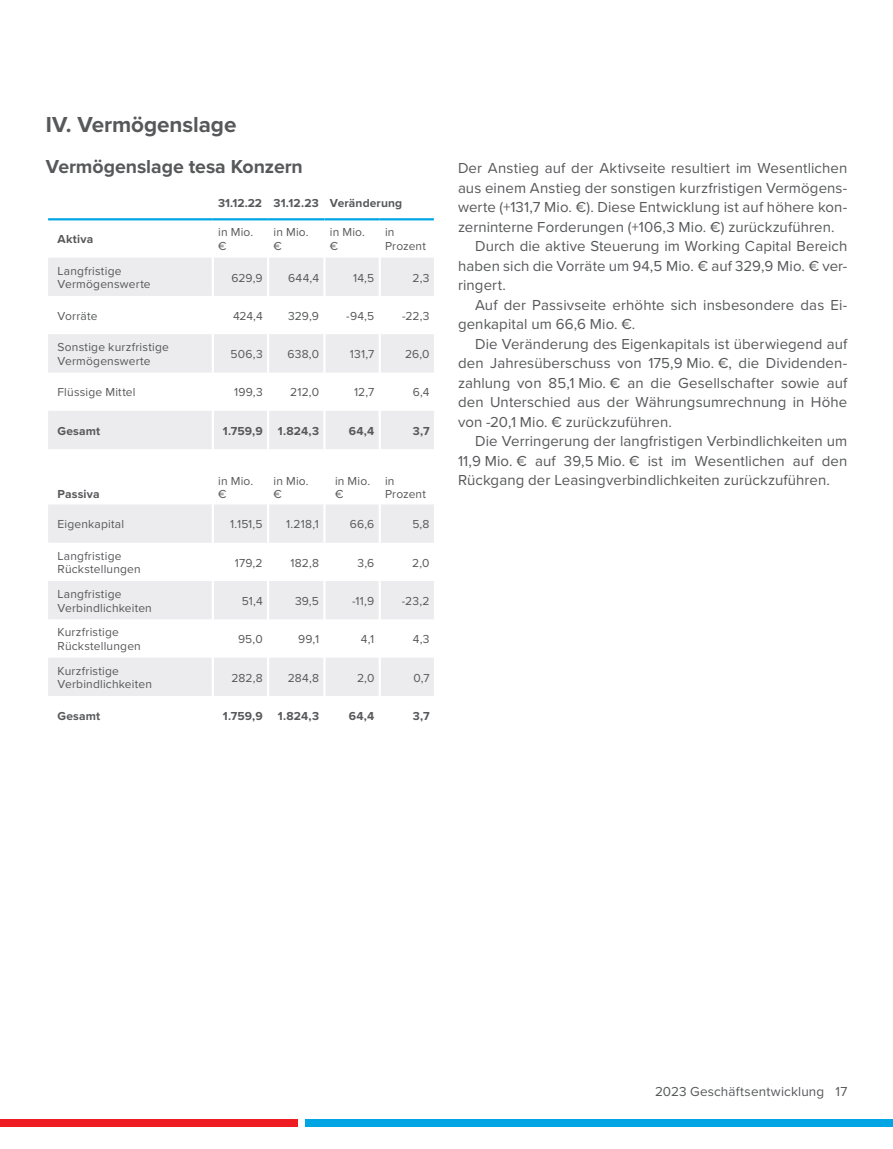
<style>
.page{position:relative;width:893px;height:1149px;background:#fff}
.page>*{position:absolute;margin:0;border:0;box-sizing:border-box;transform-origin:0 0}
.t1{font:700 22.5px "Proxima Nova";letter-spacing:-.005em;color:#57585a}
.t2{font:700 19.5px "Proxima Nova";letter-spacing:-.005em;color:#57585a}
.t3{font:15px "Proxima Nova";letter-spacing:.005em;color:#57585a}
.t4{font:13.5px "Proxima Nova";letter-spacing:.01em;color:#57585a}
.t5{font:12px/13.5px "Proxima Nova";letter-spacing:.015em;color:#57585a}
.t6{font:700 12px "Proxima Nova";letter-spacing:.01em;color:#57585a}
</style>
<div class="page">
<div style="left:0;top:1118px;width:298px;height:7px;background:#ee1d23"></div>
<div style="left:305px;top:1118px;width:588px;height:7px;background:#00a6e4"></div>
<svg style="left:48px;top:258px;width:386px;height:437px;fill:#ececee"></svg>
<hr style="left:212px;top:257px;width:2px;height:39px;background:#fff">
<hr style="left:267px;top:257px;width:2px;height:39px;background:#fff">
<hr style="left:323px;top:257px;width:3px;height:39px;background:#fff">
<hr style="left:379px;top:257px;width:2px;height:39px;background:#fff">
<hr style="left:212px;top:296px;width:2px;height:38px;background:#fff">
<hr style="left:267px;top:296px;width:2px;height:38px;background:#fff">
<hr style="left:323px;top:296px;width:3px;height:38px;background:#fff">
<hr style="left:379px;top:296px;width:2px;height:38px;background:#fff">
<hr style="left:212px;top:334px;width:2px;height:38px;background:#fff">
<hr style="left:267px;top:334px;width:2px;height:38px;background:#fff">
<hr style="left:323px;top:334px;width:3px;height:38px;background:#fff">
<hr style="left:379px;top:334px;width:2px;height:38px;background:#fff">
<hr style="left:212px;top:372px;width:2px;height:38px;background:#fff">
<hr style="left:267px;top:372px;width:2px;height:38px;background:#fff">
<hr style="left:323px;top:372px;width:3px;height:38px;background:#fff">
<hr style="left:379px;top:372px;width:2px;height:38px;background:#fff">
<hr style="left:212px;top:410px;width:2px;height:39px;background:#fff">
<hr style="left:267px;top:410px;width:2px;height:39px;background:#fff">
<hr style="left:323px;top:410px;width:3px;height:39px;background:#fff">
<hr style="left:379px;top:410px;width:2px;height:39px;background:#fff">
<hr style="left:212px;top:449px;width:2px;height:55px;background:#fff">
<hr style="left:267px;top:449px;width:2px;height:55px;background:#fff">
<hr style="left:323px;top:449px;width:3px;height:55px;background:#fff">
<hr style="left:379px;top:449px;width:2px;height:55px;background:#fff">
<hr style="left:212px;top:504px;width:2px;height:38px;background:#fff">
<hr style="left:267px;top:504px;width:2px;height:38px;background:#fff">
<hr style="left:323px;top:504px;width:3px;height:38px;background:#fff">
<hr style="left:379px;top:504px;width:2px;height:38px;background:#fff">
<hr style="left:212px;top:542px;width:2px;height:39px;background:#fff">
<hr style="left:267px;top:542px;width:2px;height:39px;background:#fff">
<hr style="left:323px;top:542px;width:3px;height:39px;background:#fff">
<hr style="left:379px;top:542px;width:2px;height:39px;background:#fff">
<hr style="left:212px;top:581px;width:2px;height:38px;background:#fff">
<hr style="left:267px;top:581px;width:2px;height:38px;background:#fff">
<hr style="left:323px;top:581px;width:3px;height:38px;background:#fff">
<hr style="left:379px;top:581px;width:2px;height:38px;background:#fff">
<hr style="left:212px;top:619px;width:2px;height:38px;background:#fff">
<hr style="left:267px;top:619px;width:2px;height:38px;background:#fff">
<hr style="left:323px;top:619px;width:3px;height:38px;background:#fff">
<hr style="left:379px;top:619px;width:2px;height:38px;background:#fff">
<hr style="left:212px;top:657px;width:2px;height:38px;background:#fff">
<hr style="left:267px;top:657px;width:2px;height:38px;background:#fff">
<hr style="left:323px;top:657px;width:3px;height:38px;background:#fff">
<hr style="left:379px;top:657px;width:2px;height:38px;background:#fff">
<hr style="left:48px;top:218px;width:165px;height:2px;background:#00a6e4">
<hr style="left:213px;top:218px;width:55px;height:2px;background:#00a6e4">
<hr style="left:268px;top:218px;width:56px;height:2px;background:#00a6e4">
<hr style="left:324px;top:218px;width:56px;height:2px;background:#00a6e4">
<hr style="left:380px;top:218px;width:54px;height:2px;background:#00a6e4">
<h1 class="t1" style="left:46px;top:108px;width:192px">IV. Vermögenslage</h1>
<h2 class="t2" style="left:46px;top:152px;width:258px">Vermögenslage tesa Konzern</h2>
<p class="t6" style="left:218px;top:193px;width:186px">31.12.22 31.12.23 Veränderung</p>
<p class="t6" style="left:58px;top:230px;width:37px">Aktiva</p>
<p class="t5" style="left:218px;top:225px;width:37px">in Mio. €</p>
<p class="t5" style="left:273px;top:225px;width:37px">in Mio. €</p>
<p class="t5" style="left:330px;top:225px;width:37px">in Mio. €</p>
<p class="t5" style="left:385px;top:225px;width:42px">in<br>Prozent</p>
<p class="t5" style="left:58px;top:263px;width:95px">Langfristige<br>Vermögenswerte</p>
<p class="t5" style="left:231px;top:270px;width:33px">629,9</p>
<p class="t5" style="left:288px;top:270px;width:32px">644,4</p>
<p class="t5" style="left:353px;top:270px;width:23px">14,5</p>
<p class="t5" style="left:412px;top:270px;width:19px">2,3</p>
<p class="t5" style="left:58px;top:308px;width:41px">Vorräte</p>
<p class="t5" style="left:233px;top:308px;width:31px">424,4</p>
<p class="t5" style="left:288px;top:308px;width:32px">329,9</p>
<p class="t5" style="left:346px;top:308px;width:30px">-94,5</p>
<p class="t5" style="left:402px;top:308px;width:29px">-22,3</p>
<p class="t5" style="left:58px;top:340px;width:113px">Sonstige kurzfristige<br>Vermögenswerte</p>
<p class="t5" style="left:231px;top:347px;width:34px">506,3</p>
<p class="t5" style="left:287px;top:347px;width:33px">638,0</p>
<p class="t5" style="left:350px;top:347px;width:26px">131,7</p>
<p class="t5" style="left:405px;top:347px;width:26px">26,0</p>
<p class="t5" style="left:58px;top:385px;width:80px">Flüssige Mittel</p>
<p class="t5" style="left:234px;top:385px;width:30px">199,3</p>
<p class="t5" style="left:290px;top:385px;width:30px">212,0</p>
<p class="t5" style="left:354px;top:385px;width:22px">12,7</p>
<p class="t5" style="left:413px;top:385px;width:18px">6,4</p>
<p class="t6" style="left:58px;top:421px;width:44px">Gesamt</p>
<p class="t6" style="left:223px;top:421px;width:41px">1.759,9</p>
<p class="t6" style="left:278px;top:421px;width:43px">1.824,3</p>
<p class="t6" style="left:349px;top:421px;width:27px">64,4</p>
<p class="t6" style="left:413px;top:421px;width:18px">3,7</p>
<p class="t6" style="left:58px;top:485px;width:44px">Passiva</p>
<p class="t5" style="left:218px;top:473px;width:37px">in Mio. €</p>
<p class="t5" style="left:273px;top:473px;width:37px">in Mio. €</p>
<p class="t5" style="left:335px;top:473px;width:37px">in Mio. €</p>
<p class="t5" style="left:385px;top:473px;width:42px">in<br>Prozent</p>
<p class="t5" style="left:58px;top:517px;width:68px">Eigenkapital</p>
<p class="t5" style="left:230px;top:517px;width:34px">1.151,5</p>
<p class="t5" style="left:286px;top:517px;width:35px">1.218,1</p>
<p class="t5" style="left:350px;top:517px;width:26px">66,6</p>
<p class="t5" style="left:412px;top:517px;width:19px">5,8</p>
<p class="t5" style="left:58px;top:548px;width:85px">Langfristige<br>Rückstellungen</p>
<p class="t5" style="left:235px;top:555px;width:29px">179,2</p>
<p class="t5" style="left:290px;top:555px;width:30px">182,8</p>
<p class="t5" style="left:358px;top:555px;width:18px">3,6</p>
<p class="t5" style="left:412px;top:555px;width:19px">2,0</p>
<p class="t5" style="left:58px;top:586px;width:96px">Langfristige<br>Verbindlichkeiten</p>
<p class="t5" style="left:242px;top:593px;width:22px">51,4</p>
<p class="t5" style="left:295px;top:593px;width:26px">39,5</p>
<p class="t5" style="left:352px;top:593px;width:24px">-11,9</p>
<p class="t5" style="left:402px;top:593px;width:29px">-23,2</p>
<p class="t5" style="left:58px;top:625px;width:85px">Kurzfristige<br>Rückstellungen</p>
<p class="t5" style="left:238px;top:631px;width:26px">95,0</p>
<p class="t5" style="left:298px;top:631px;width:22px">99,1</p>
<p class="t5" style="left:361px;top:631px;width:15px">4,1</p>
<p class="t5" style="left:413px;top:631px;width:18px">4,3</p>
<p class="t5" style="left:58px;top:663px;width:96px">Kurzfristige<br>Verbindlichkeiten</p>
<p class="t5" style="left:231px;top:670px;width:33px">282,8</p>
<p class="t5" style="left:288px;top:670px;width:33px">284,8</p>
<p class="t5" style="left:357px;top:670px;width:19px">2,0</p>
<p class="t5" style="left:413px;top:670px;width:18px">0,7</p>
<p class="t6" style="left:58px;top:706px;width:44px">Gesamt</p>
<p class="t6" style="left:223px;top:706px;width:41px">1.759,9</p>
<p class="t6" style="left:278px;top:706px;width:43px">1.824,3</p>
<p class="t6" style="left:349px;top:706px;width:27px">64,4</p>
<p class="t6" style="left:413px;top:706px;width:18px">3,7</p>
<p class="t3" style="left:458px;top:157px;width:391px">Der Anstieg auf der Aktivseite resultiert im Wesentlichen</p>
<p class="t3" style="left:458px;top:176px;width:391px">aus einem Anstieg der sonstigen kurzfristigen Vermögens-</p>
<p class="t3" style="left:458px;top:196px;width:391px">werte (+131,7 Mio. €). Diese Entwicklung ist auf höhere kon-</p>
<p class="t3" style="left:458px;top:215px;width:378px">zerninterne Forderungen (+106,3 Mio. €) zurückzuführen.</p>
<p class="t3" style="left:475px;top:235px;width:374px">Durch die aktive Steuerung im Working Capital Bereich</p>
<p class="t3" style="left:458px;top:254px;width:391px">haben sich die Vorräte um 94,5 Mio. € auf 329,9 Mio. € ver-</p>
<p class="t3" style="left:458px;top:274px;width:49px">ringert.</p>
<p class="t3" style="left:475px;top:293px;width:374px">Auf der Passivseite erhöhte sich insbesondere das Ei-</p>
<p class="t3" style="left:458px;top:313px;width:179px">genkapital um 66,6 Mio. €.</p>
<p class="t3" style="left:475px;top:332px;width:374px">Die Veränderung des Eigenkapitals ist überwiegend auf</p>
<p class="t3" style="left:458px;top:352px;width:391px">den Jahresüberschuss von 175,9 Mio. €, die Dividenden-</p>
<p class="t3" style="left:458px;top:371px;width:391px">zahlung von 85,1 Mio. € an die Gesellschafter sowie auf</p>
<p class="t3" style="left:458px;top:391px;width:391px">den Unterschied aus der Währungsumrechnung in Höhe</p>
<p class="t3" style="left:458px;top:410px;width:215px">von -20,1 Mio. € zurückzuführen.</p>
<p class="t3" style="left:475px;top:430px;width:374px">Die Verringerung der langfristigen Verbindlichkeiten um</p>
<p class="t3" style="left:458px;top:449px;width:391px">11,9 Mio. € auf 39,5 Mio. € ist im Wesentlichen auf den</p>
<p class="t3" style="left:458px;top:469px;width:373px">Rückgang der Leasingverbindlichkeiten zurückzuführen.</p>
<p class="t4" style="left:655px;top:1080px;width:194px">2023 Geschäftsentwicklung 17</p>
</div>
